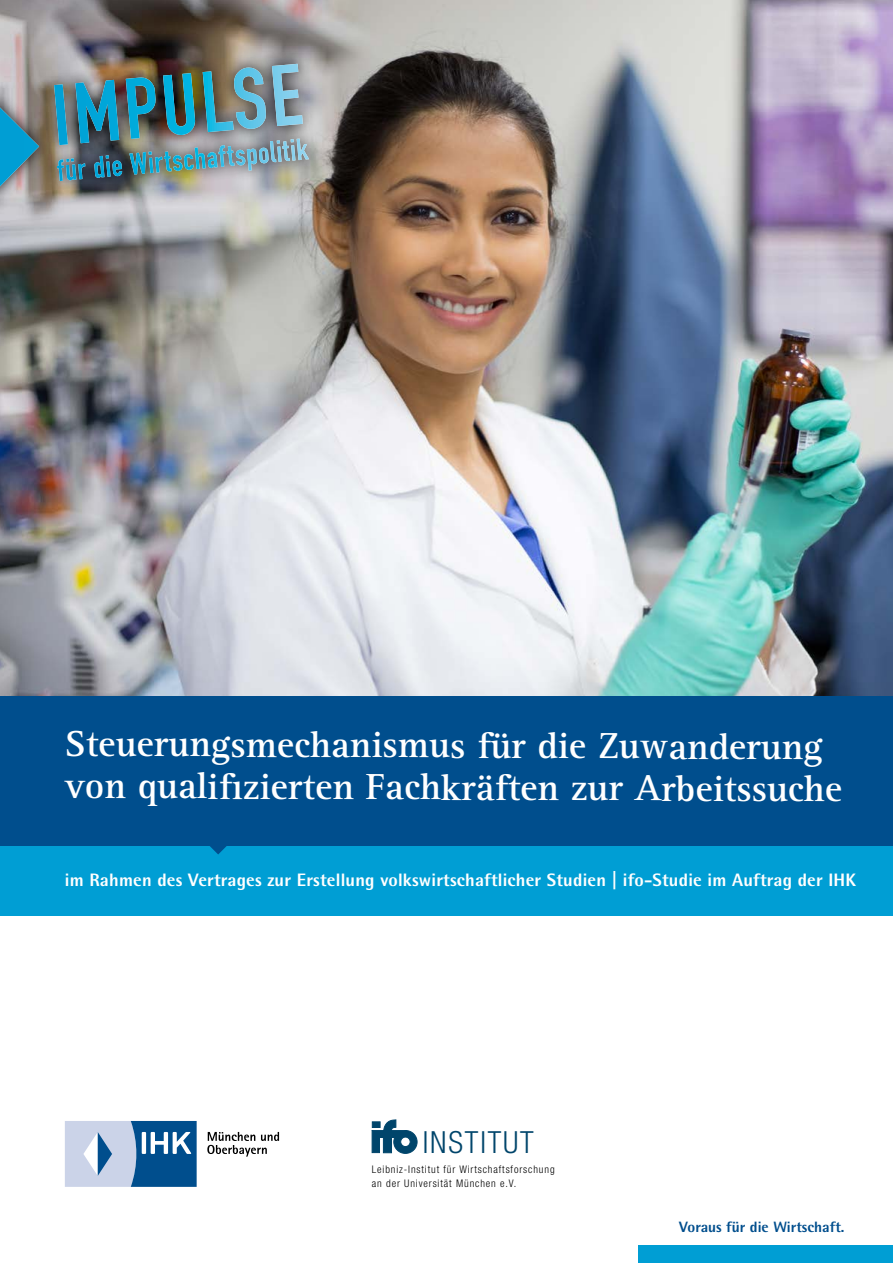
<style>
.page{position:relative;width:893px;height:1263px;background:#fff}
.page>*{position:absolute;margin:0;border:0;box-sizing:border-box;transform-origin:0 0}
.t1{font:700 37.5px/42.2px "Rotis Serif Std";color:#fff}
.t2{font:300 condensed 30.45px "Helvetica Neue";letter-spacing:.06em;color:#00456b}
.t3{font:800 18px "Rotis Semi Sans Std";letter-spacing:.01em;color:#fff}
.t4{font:800 15px "Rotis Semi Sans Std";color:#004e8d}
.t5{font:300 condensed 10.5px/13.5px "Helvetica Neue";letter-spacing:.085em;color:#000}
</style>
<div class="page">
<svg style="left:372px;top:1119px;width:46px;height:35px"></svg>
<img style="left:0;top:0;width:893px;height:696px">
<div style="left:0;top:845px;width:893px;height:70px;background:#009ed4"></div>
<svg style="left:65px;top:1121px;width:132px;height:66px;background:#769cc2"></svg>
<svg style="left:207px;top:1132px;width:72px;height:24px"></svg>
<div style="left:639px;top:1246px;width:254px;height:17px;background:#009ed4"></div>
<div style="left:0;top:696px;width:893px;height:149px;background:#004e8d"></div>
<svg style="left:208px;top:845px;width:20px;height:9px"></svg>
<svg style="left:0;top:47px;width:325px;height:167px;background:#a6a19f"></svg>
<img style="left:0;top:64px;width:309px;height:135px">
<h1 class="t1" style="left:65px;top:725px;width:779px">Steuerungsmechanismus für die Zuwanderung von qualifizierten Fachkräften zur Arbeitssuche</h1>
<p class="t3" style="left:65px;top:868px;width:793px">im Rahmen des Vertrages zur Erstellung volkswirtschaftlicher Studien | ifo-Studie im Auftrag der IHK</p>
<h2 class="t2" style="left:423px;top:1124px;width:113px">INSTITUT</h2>
<p class="t5" style="left:372px;top:1162px;width:184px">Leibniz-Institut für Wirtschaftsforschung an der Universität München e.V.</p>
<p class="t4" style="left:679px;top:1217px;width:167px">Voraus für die Wirtschaft.</p>
</div>
